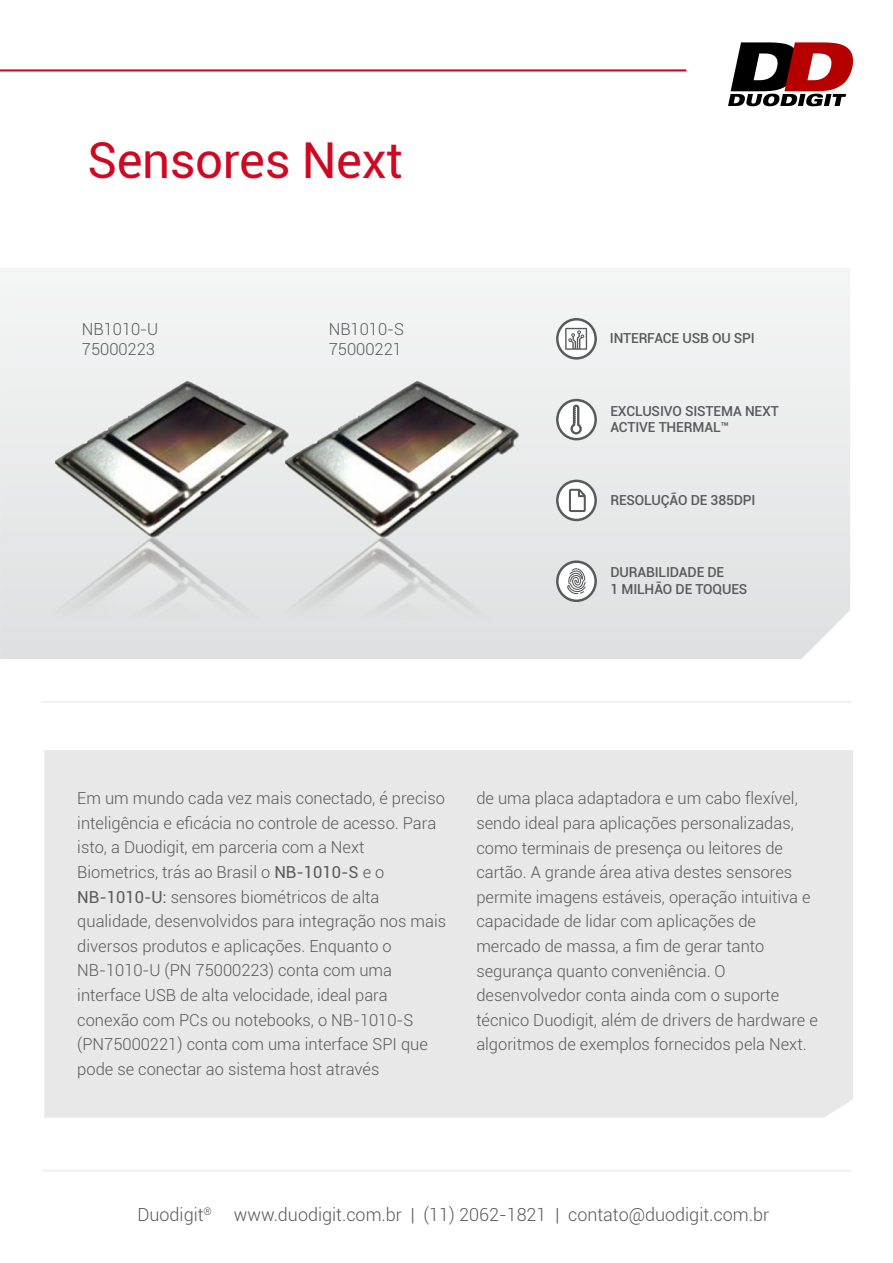
<style>
.page{position:relative;width:893px;height:1263px;background:#fff}
.page>*{position:absolute;margin:0;border:0;box-sizing:border-box;transform-origin:0 0}
.t1{font:49.5px "Roboto";letter-spacing:-.01em;color:#ce0921}
.t2{font:300 18px "Roboto";color:#58595b}
.t3{font:300 16.5px/24.6px "Roboto";color:#58595b}
.t4{font:500 13.8px/16.6px "Roboto";letter-spacing:-.01em;color:#58595b}
.s1{font-weight:400}
</style>
<div class="page">
<svg style="left:0;top:271px;width:850px;height:388px"></svg>
<svg style="left:728px;top:42px;width:125px;height:64px"></svg>
<hr style="left:0;top:69px;width:686px;height:3px;background:#ce0921">
<div style="left:44px;top:750px;width:809px;height:368px;background:#e8e8e8"></div>
<hr style="left:42px;top:701px;width:809px;height:2px;background:#f1f2f2">
<hr style="left:42px;top:1169px;width:809px;height:3px;background:#f1f2f2">
<img style="left:293px;top:366px;width:231px;height:293px">
<img style="left:55px;top:366px;width:238px;height:293px">
<svg style="left:556px;top:318px;width:41px;height:42px"></svg>
<div style="left:559px;top:320px;width:35px;height:37px;background:#fff;border-radius:50%"></div>
<svg style="left:565px;top:328px;width:22px;height:22px"></svg>
<svg style="left:556px;top:480px;width:41px;height:41px"></svg>
<div style="left:559px;top:482px;width:35px;height:37px;background:#fff;border-radius:50%"></div>
<svg style="left:569px;top:489px;width:17px;height:23px"></svg>
<svg style="left:556px;top:560px;width:41px;height:42px"></svg>
<div style="left:559px;top:563px;width:35px;height:36px;background:#fff;border-radius:50%"></div>
<svg style="left:567px;top:568px;width:19px;height:26px"></svg>
<svg style="left:556px;top:399px;width:41px;height:41px"></svg>
<div style="left:559px;top:401px;width:35px;height:37px;background:#fff;border-radius:50%"></div>
<svg style="left:570px;top:405px;width:12px;height:29px"></svg>
<h1 class="t1" style="left:87px;top:125px;width:317px">Sensores Next</h1>
<p class="t3" style="left:82px;top:319px;width:78px;line-height:20.1px">NB1010-U<br>75000223</p>
<p class="t3" style="left:329px;top:319px;width:77px;line-height:20.1px">NB1010-S<br>75000221</p>
<p class="t4" style="left:610px;top:329px;width:146px">INTERFACE USB OU SPI</p>
<p class="t4" style="left:610px;top:402px;width:170px">EXCLUSIVO SISTEMA NEXT<br>ACTIVE THERMAL™</p>
<p class="t4" style="left:610px;top:491px;width:147px">RESOLUÇÃO DE 385DPI</p>
<p class="t4" style="left:610px;top:563px;width:138px">DURABILIDADE DE<br>1 MILHÃO DE TOQUES</p>
<p class="t3" style="left:77px;top:785px;width:370px">Em um mundo cada vez mais conectado, é preciso inteligência e eficácia no controle de acesso. Para isto, a Duodigit, em parceria com a Next Biometrics, trás ao Brasil o <span class="s1">NB-1010-S</span> e o <span class="s1">NB-1010-U:</span> sensores biométricos de alta qualidade, desenvolvidos para integração nos mais diversos produtos e aplicações. Enquanto o NB-1010-U (PN 75000223) conta com uma interface USB de alta velocidade, ideal para conexão com PCs ou notebooks, o NB-1010-S (PN75000221) conta com uma interface SPI que pode se conectar ao sistema host através</p>
<p class="t3" style="left:476px;top:785px;width:343px">de uma placa adaptadora e um cabo flexível, sendo ideal para aplicações personalizadas, como terminais de presença ou leitores de cartão. A grande área ativa destes sensores permite imagens estáveis, operação intuitiva e capacidade de lidar com aplicações de mercado de massa, a fim de gerar tanto segurança quanto conveniência. O desenvolvedor conta ainda com o suporte técnico Duodigit, além de drivers de hardware e algoritmos de exemplos fornecidos pela Next.</p>
<p class="t2" style="left:137px;top:1202px;width:633px">Duodigit<sup>®</sup> www.duodigit.com.br | (11) 2062-1821 | contato@duodigit.com.br</p>
</div>
